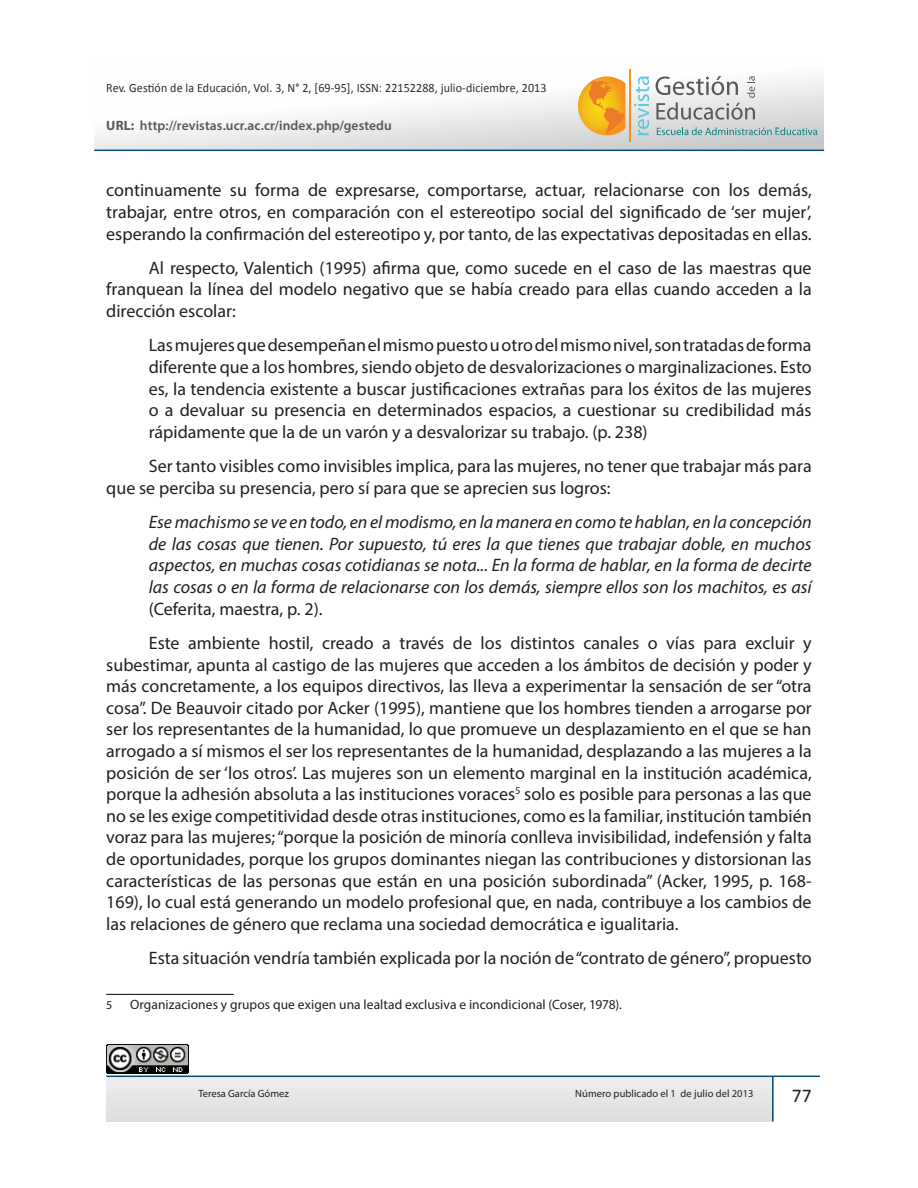
<style>
.page{position:relative;width:918px;height:1188px;background:#fff}
.page>*{position:absolute;margin:0;border:0;box-sizing:border-box;transform-origin:0 0}
.t1{font:19.5px "Calibri";color:#231f20}
.t2{font:18px/21.6px "Myriad Pro";color:#231f20;text-align:justify}
.t3{font:italic 18px/21.6px "Myriad Pro";color:#231f20;text-align:justify}
.t4{font:13.5px "Myriad Pro";letter-spacing:.005em;color:#231f20}
.t5{font:600 13.5px "Myriad Pro";letter-spacing:.005em;color:#57585a}
.t6{font:12.75px "Calibri";letter-spacing:.01em;color:#2e2b2c;scale:.94 1}
.t7{font:12px "Myriad Pro";color:#231f20}
.t8{font:10.5px "Myriad Pro";letter-spacing:.005em;color:#231f20}
.s1{font-weight:700}
</style>
<div class="page">
<div style="left:106px;top:1077px;width:668px;height:44px;background:#e6e6e7"></div>
<img style="left:106px;top:1045px;width:82px;height:29px">
<hr style="left:772px;top:1077px;width:2px;height:44px;background:#0a4d74">
<hr style="left:106px;top:1076px;width:714px;height:1px;background:#0a4d74">
<svg style="left:94px;top:69px;width:730px;height:81px"></svg>
<hr style="left:94px;top:150px;width:730px;height:1px;background:#0a4d74">
<svg style="left:578px;top:76px;width:47px;height:59px;background:#f1af3f"></svg>
<svg style="left:634px;top:76px;width:15px;height:59px"></svg>
<svg style="left:656px;top:76px;width:99px;height:44px"></svg>
<svg style="left:657px;top:127px;width:160px;height:8px"></svg>
<hr style="left:629px;top:70px;width:2px;height:72px;background:#f69120">
<hr style="left:106px;top:994px;width:128px;height:1px;background:#231f20">
<p class="t6" style="left:106px;top:79px;width:470px">Rev. Gestión de la Educación, Vol. 3, N° 2, [69-95], ISSN: 22152288, julio-diciembre, 2013</p>
<p class="t5" style="left:106px;top:117px;width:287px"><span class="s1">URL:</span> http://revistas.ucr.ac.cr/index.php/gestedu</p>
<p class="t2" style="left:106px;top:179px;width:707px">continuamente su forma de expresarse, comportarse, actuar, relacionarse con los demás, trabajar, entre otros, en comparación con el estereotipo social del significado de ‘ser mujer’, esperando la confirmación del estereotipo y, por tanto, de las expectativas depositadas en ellas.</p>
<p class="t2" style="left:106px;top:257px;width:707px;text-indent:43px">Al respecto, Valentich (1995) afirma que, como sucede en el caso de las maestras que franquean la línea del modelo negativo que se había creado para ellas cuando acceden a la dirección escolar:</p>
<p class="t2" style="left:149px;top:334px;width:664px">Las mujeres que desempeñan el mismo puesto u otro del mismo nivel, son tratadas de forma diferente que a los hombres, siendo objeto de desvalorizaciones o marginalizaciones. Esto es, la tendencia existente a buscar justificaciones extrañas para los éxitos de las mujeres o a devaluar su presencia en determinados espacios, a cuestionar su credibilidad más rápidamente que la de un varón y a desvalorizar su trabajo. (p. 238)</p>
<p class="t2" style="left:106px;top:455px;width:707px;text-indent:43px">Ser tanto visibles como invisibles implica, para las mujeres, no tener que trabajar más para que se perciba su presencia, pero sí para que se aprecien sus logros:</p>
<p class="t3" style="left:149px;top:511px;width:664px">Ese machismo se ve en todo, en el modismo, en la manera en como te hablan, en la concepción de las cosas que tienen. Por supuesto, tú eres la que tienes que trabajar doble, en muchos aspectos, en muchas cosas cotidianas se nota... En la forma de hablar, en la forma de decirte las cosas o en la forma de relacionarse con los demás, siempre ellos son los machitos, es así</p>
<p class="t2" style="left:149px;top:591px;width:664px;line-height:34.3px">(Ceferita, maestra, p. 2).<br>Este ambiente hostil, creado a través de los distintos canales o vías para excluir y</p>
<p class="t2" style="left:106px;top:653px;width:707px">subestimar, apunta al castigo de las mujeres que acceden a los ámbitos de decisión y poder y más concretamente, a los equipos directivos, las lleva a experimentar la sensación de ser “otra cosa”. De Beauvoir citado por Acker (1995), mantiene que los hombres tienden a arrogarse por ser los representantes de la humanidad, lo que promueve un desplazamiento en el que se han arrogado a sí mismos el ser los representantes de la humanidad, desplazando a las mujeres a la posición de ser ‘los otros’. Las mujeres son un elemento marginal en la institución académica, porque la adhesión absoluta a las instituciones voraces<sup>5</sup> solo es posible para personas a las que no se les exige competitividad desde otras instituciones, como es la familiar, institución también voraz para las mujeres; “porque la posición de minoría conlleva invisibilidad, indefensión y falta de oportunidades, porque los grupos dominantes niegan las contribuciones y distorsionan las características de las personas que están en una posición subordinada” (Acker, 1995, p. 168- 169), lo cual está generando un modelo profesional que, en nada, contribuye a los cambios de las relaciones de género que reclama una sociedad democrática e igualitaria.</p>
<p class="t2" style="left:149px;top:947px;width:664px">Esta situación vendría también explicada por la noción de “contrato de género”, propuesto</p>
<p class="t7" style="left:106px;top:998px;width:8px">5</p>
<p class="t4" style="left:130px;top:997px;width:493px">Organizaciones y grupos que exigen una lealtad exclusiva e incondicional (Coser, 1978).</p>
<p class="t8" style="left:198px;top:1087px;width:92px">Teresa García Gómez</p>
<p class="t1" style="left:792px;top:1083px;width:21px">77</p>
<p class="t8" style="left:575px;top:1087px;width:180px">Número publicado el 1 de julio del 2013</p>
</div>
